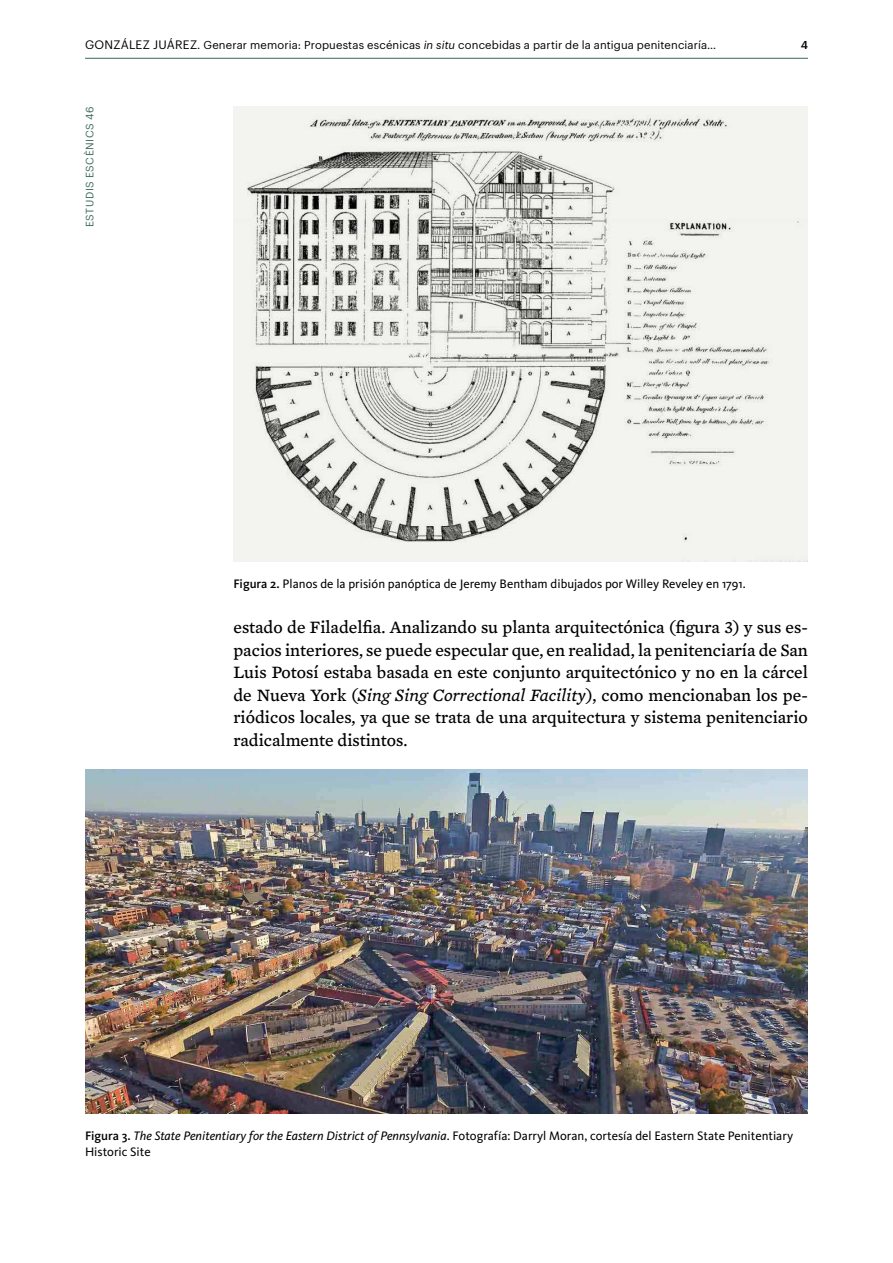
<style>
.page{position:relative;width:893px;height:1263px;background:#fff}
.page>*{position:absolute;margin:0;border:0;box-sizing:border-box;transform-origin:0 0}
.t1{font:17.7px/22.5px "Mercury Text G4 Roman";color:#000;text-align:justify}
.t2{font:12.75px/15.3px "Kievit";color:#000}
.t3{font:11.25px "Graphik";letter-spacing:.015em;color:#000}
.t4{font:500 11.25px "Graphik";color:#000}
.t5{font:10.5px "Graphik";letter-spacing:.055em;color:#38685b}
.s1{font-family:"Graphik Regular SC800";font-size:12px}
.s2{font-style:italic}
.s3{font-weight:500}
.s4{font-family:"Mercury Text G4";font-style:italic}
</style>
<div class="page">
<hr style="left:85px;top:58px;width:723px;height:1px;background:#38685b">
<img style="left:233px;top:106px;width:575px;height:455px">
<img style="left:85px;top:770px;width:723px;height:344px">
<p class="t3" style="left:85px;top:36px;width:633px"><span class="s1">GONZÁLEZ JUÁREZ</span>. Generar memoria: Propuestas escénicas <span class="s2">in situ</span> concebidas a partir de la antigua penitenciaría…</p>
<p class="t4" style="left:801px;top:36px;width:9px">4</p>
<p class="t5" style="left:82px;top:227px;width:122px;rotate:-90deg">ESTUDIS ESCÈNICS 46</p>
<p class="t2" style="left:233px;top:576px;width:514px"><span class="s3">Figura 2.</span> Planos de la prisión panóptica de Jeremy Bentham dibujados por Willey Reveley en 1791.</p>
<p class="t1" style="left:233px;top:616px;width:576px">estado de Filadelfia. Analizando su planta arquitectónica (figura 3) y sus es&shy;pacios interiores, se puede especular que, en realidad, la penitenciaría de San Luis Potosí estaba basada en este conjunto arquitectónico y no en la cárcel de Nueva York (<span class="s4">Sing Sing Correctional Facility</span>), como mencionaban los pe&shy;riódicos locales, ya que se trata de una arquitectura y sistema penitenciario radicalmente distintos.</p>
<p class="t2" style="left:85px;top:1128px;width:710px"><span class="s3">Figura 3.</span> <span class="s2">The State Penitentiary for the Eastern District of Pennsylvania</span>. Fotografía: Darryl Moran, cortesía del Eastern State Penitentiary<br>Historic Site</p>
</div>
